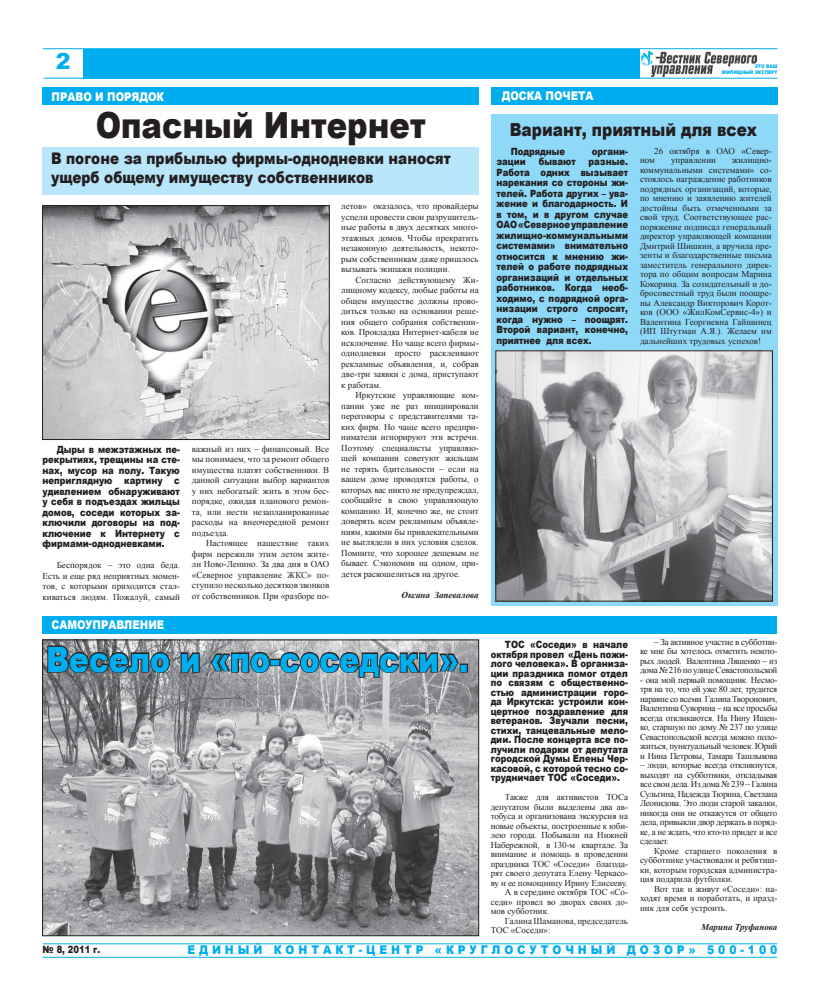
<style>
.page{position:relative;width:820px;height:1001px;background:#fff}
.page>*{position:absolute;margin:0;border:0;box-sizing:border-box;transform-origin:0 0}
.t1{font:900 36px "Arial";color:#231f20;scale:.85 1}
.t2{font:900 35px "Arial";color:#00aeef;scale:.85 1}
.t3{font:900 22px "Arial";color:#00aeef}
.t4{font:900 18px "Arial";color:#231f20;scale:.85 1}
.t5{font:900 16px/19.2px "Arial";color:#231f20;scale:.85 1}
.t6{font:900 12px "Arial";letter-spacing:.36em;color:#00aeef;scale:.9 1}
.t7{font:900 12px "Arial";color:#fff;scale:.85 1}
.t8{font:900 10px/10.5px "Arial";color:#231f20;text-align:justify;scale:.85 1}
.t9{font:900 10px "Arial";color:#231f20;scale:.84 1}
.t10{font:9px/10.5px "Times New Roman";letter-spacing:-.01em;color:#231f20;text-align:justify}
.t11{font:italic 700 9px "Times New Roman";color:#231f20}
.t12{font:900 5px "Arial";color:#00aeef;scale:.85 1}
</style>
<div class="page">
<div style="left:490px;top:114px;width:287px;height:491px;background:#8ed8f8"></div>
<div style="left:43px;top:616px;width:734px;height:17px;background:#00aeef"></div>
<div style="left:43px;top:147px;width:435px;height:48px;background:#bae6fb"></div>
<img style="left:651px;top:51px;width:105px;height:26px">
<img style="left:641px;top:51px;width:11px;height:15px">
<div style="left:83px;top:49px;width:556px;height:30px;background:#00aeef"></div>
<hr style="left:43px;top:48px;width:734px;height:1px;background:#00aeef">
<hr style="left:43px;top:78px;width:734px;height:1px;background:#00aeef">
<hr style="left:43px;top:943px;width:734px;height:1px;background:#00aeef">
<hr style="left:43px;top:956px;width:733px;height:1px;background:#00aeef">
<div style="left:43px;top:88px;width:435px;height:17px;background:#00aeef"></div>
<div style="left:490px;top:88px;width:287px;height:17px;background:#00aeef"></div>
<img style="left:44px;top:641px;width:432px;height:293px">
<div style="left:42px;top:639px;width:436px;height:297px;border:1px solid #231f20"></div>
<img style="left:497px;top:352px;width:273px;height:247px">
<div style="left:495px;top:350px;width:277px;height:251px;border:1px solid #231f20"></div>
<svg style="left:46px;top:644px;width:125px;height:30px;background:#6b6b6d"></svg>
<svg style="left:180px;top:651px;width:21px;height:22px"></svg>
<svg style="left:209px;top:651px;width:62px;height:23px"></svg>
<div style="left:269px;top:659px;width:11px;height:7px;border:2px solid #231f20"></div>
<svg style="left:278px;top:650px;width:182px;height:29px;background:#848486"></svg>
<div style="left:459px;top:663px;width:9px;height:9px;border:2px solid #231f20"></div>
<img style="left:44px;top:207px;width:283px;height:231px">
<div style="left:42px;top:205px;width:287px;height:235px;border:1px solid #231f20"></div>
<h3 class="t3" style="left:56px;top:45px;width:16px">2</h3>
<h3 class="t7" style="left:52px;top:88px;width:134px">право и порядок</h3>
<h3 class="t7" style="left:501px;top:87px;width:109px">доска почета</h3>
<p class="t12" style="left:754px;top:63px;width:28px">это ваш</p>
<p class="t12" style="left:721px;top:69px;width:67px">жилищный эксперт</p>
<h1 class="t1" style="left:96px;top:99px;width:389px">Опасный Интернет</h1>
<h3 class="t5" style="left:51px;top:148px;width:471px">В погоне за прибылью фирмы-однодневки наносят ущерб общему имуществу собственников</h3>
<p class="t8" style="left:43px;top:443px;width:163px;text-indent:14px">Дыры в межэтажных пе&shy;рекрытиях, трещины на сте&shy;нах, мусор на полу. Такую неприглядную картину с удивлением обнаруживают у себя в подъездах жильцы домов, соседи которых за&shy;ключили договоры на под&shy;ключение к Интернету с фирмами-однодневками.</p>
<p class="t10" style="left:43px;top:560px;width:139px;text-indent:14px">Беспорядок – это одна беда.<br>Есть и еще ряд неприятных момен&shy;тов, с которыми приходится стал&shy;киваться людям. Пожалуй, самый</p>
<h3 class="t7" style="left:52px;top:615px;width:134px">самоуправление</h3>
<p class="t10" style="left:192px;top:443px;width:139px">важный из них – финансовый. Все мы понимаем, что за ремонт общего имущества платят собственники. В данной ситуации выбор вариантов у них небогатый: жить в этом бес&shy;порядке, ожидая планового ремон&shy;та, или нести незапланированные расходы на внеочередной ремонт подъезда.</p>
<p class="t10" style="left:192px;top:538px;width:139px;text-indent:14px">Настоящее нашествие таких фирм пережили этим летом жите&shy;ли Ново-Ленино. За два дня в ОАО «Северное управление ЖКС» по&shy;ступило несколько десятков звонков от собственников. При «разборе по-</p>
<p class="t10" style="left:341px;top:201px;width:139px">летов» оказалось, что провайдеры успели провести свои разрушитель&shy;ные работы в двух десятках много&shy;этажных домов. Чтобы прекратить незаконную деятельность, некото&shy;рым собственникам даже пришлось вызывать экипажи полиции.</p>
<p class="t10" style="left:341px;top:274px;width:139px;text-indent:14px">Согласно действующему Жи&shy;лищному кодексу, любые работы на общем имуществе должны прово&shy;диться только на основании реше&shy;ния общего собрания собственни&shy;ков. Прокладка Интернет-кабеля не исключение. Но чаще всего фирмы&shy;однодневки просто расклеивают рекламные объявления, и, собрав две-три заявки с дома, приступают к работам.</p>
<p class="t10" style="left:341px;top:390px;width:139px;text-indent:14px">Иркутские управляющие ком&shy;пании уже не раз инициировали переговоры с представителями та&shy;ких фирм. Но чаще всего предпри&shy;ниматели игнорируют эти встречи.<br>Поэтому специалисты управляю&shy;щей компании советуют жильцам не терять бдительности – если на вашем доме проводятся работы, о которых вас никто не предупреждал, сообщайте в свою управляющую компанию. И, конечно же, не стоит доверять всем рекламным объявле&shy;ниям, какими бы привлекательными не выглядели в них условия сделок.<br>Помните, что хорошее дешевым не бывает. Сэкономив на одном, при&shy;дется раскошелиться на другое.</p>
<p class="t11" style="left:401px;top:588px;width:79px">Оксана Запевалова</p>
<h2 class="t2" style="left:46px;top:633px;width:498px">Весело и «по-соседски».</h2>
<h3 class="t4" style="left:509px;top:117px;width:292px">Вариант, приятный для всех</h3>
<p class="t8" style="left:510px;top:145px;width:66px">Подрядные</p>
<p class="t8" style="left:591px;top:145px;width:44px">органи-</p>
<p class="t8" style="left:496px;top:156px;width:36px">зации</p>
<p class="t8" style="left:538px;top:156px;width:45px">бывают</p>
<p class="t8" style="left:496px;top:156px;width:156px;text-align:left;text-indent:92px">разные.<br>Работа одних вызывает нарекания со стороны жи&shy;телей. Работа других – ува&shy;жение и благодарность. И в том, и в другом случае<br>ОАО</p>
<p class="t8" style="left:496px;top:219px;width:156px;text-indent:22px">«Северное управление жилищно-коммунальными системами» внимательно относится к мнению жи&shy;телей о работе подрядных организаций и отдельных работников. Когда необ&shy;ходимо, с подрядной орга&shy;низации строго спросят, когда нужно – поощрят.<br>Второй вариант, конечно, приятнее для всех.</p>
<p class="t10" style="left:639px;top:146px;width:133px;line-height:9.5px;text-indent:14px">26 октября в ОАО «Север&shy;ном</p>
<p class="t10" style="left:670px;top:155px;width:46px">управлении</p>
<p class="t10" style="left:639px;top:155px;width:133px;line-height:9.5px;text-indent:92px">жилищно&shy;коммунальными системами» со&shy;стоялось награждение работников подрядных организаций, которые, по мнению и заявлению жителей достойны быть отмеченными за свой труд. Соответствующее рас&shy;поряжение подписал генеральный директор управляющей компании Дмитрий Шишкин, а вручила пре&shy;зенты и благодарственные письма заместитель генерального дирек&shy;тора по общим вопросам Марина Кокорина. За созидательный и до&shy;бросовестный труд были поощре&shy;ны Александр Викторович Корот&shy;ков (ООО «ЖилКомСервис-4») и Валентина Георгиевна Гайшинец (ИП Штутман А.Я.). Желаем им дальнейших трудовых успехов!</p>
<p class="t8" style="left:490px;top:639px;width:163px;line-height:9.5px;text-indent:40px">«Соседи» в начале октября провел «День пожи&shy;лого человека». В организа&shy;ции праздника помог отдел по связям с общественно&shy;стью администрации горо&shy;да Иркутска: устроили кон&shy;цертное поздравление для ветеранов. Звучали песни, стихи, танцевальные мело&shy;дии. После концерта все по&shy;лучили подарки от депутата городской Думы Елены Чер&shy;касовой, с которой тесно со&shy;трудничает ТОС</p>
<p class="t8" style="left:504px;top:639px;width:9px">ТОС</p>
<p class="t8" style="left:570px;top:772px;width:60px">«Соседи».</p>
<p class="t10" style="left:504px;top:791px;width:125px">Также для активистов ТОСа</p>
<p class="t10" style="left:490px;top:801px;width:139px">депутатом были выделены два ав-</p>
<p class="t10" style="left:490px;top:810px;width:139px">тобуса и организована экскурсия на</p>
<p class="t10" style="left:490px;top:820px;width:139px">новые объекты, построенные к юби-</p>
<p class="t10" style="left:490px;top:829px;width:139px">лею города. Побывали на Нижней</p>
<p class="t10" style="left:490px;top:839px;width:139px">Набережной, в 130-м квартале. За</p>
<p class="t10" style="left:490px;top:848px;width:139px">внимание и помощь в проведении</p>
<p class="t10" style="left:490px;top:858px;width:139px">праздника ТОС «Соседи» благода-</p>
<p class="t10" style="left:490px;top:867px;width:139px">рят своего депутата Елену Черкасо-</p>
<p class="t10" style="left:490px;top:877px;width:138px">ву и ее помощницу Ирину Елисееву.</p>
<p class="t10" style="left:504px;top:886px;width:125px">А в середине октября ТОС «Со-</p>
<p class="t10" style="left:490px;top:896px;width:139px">седи» провел во дворах своих до-</p>
<p class="t10" style="left:490px;top:905px;width:60px">мов субботник.</p>
<p class="t10" style="left:504px;top:915px;width:125px">Галина Шаманова, председатель</p>
<p class="t10" style="left:490px;top:924px;width:61px">ТОС «Соседи»:</p>
<p class="t10" style="left:639px;top:637px;width:139px;line-height:9.5px;text-indent:14px">– За активное участие в субботни&shy;ке мне бы хотелось отметить некото&shy;рых людей. Валентина Ляшенко – из дома № 216 по улице Севастопольской</p>
<p class="t10" style="left:639px;top:675px;width:139px;line-height:9.5px">- она мой первый помощник. Несмо&shy;тря на то, что ей уже 80 лет, трудится наравне со всеми. Галина Творонович, Валентина Суворина – на все просьбы всегда откликаются. На Нину Ищен&shy;ко, старшую по дому № 237 по улице Севастопольской всегда можно поло&shy;житься, пунктуальный человек. Юрий и Нина Петровы, Тамара Ташлыкова</p>
<p class="t10" style="left:639px;top:760px;width:139px;line-height:9.5px">– люди, которые всегда откликнутся, выходят на субботники, откладывая все свои дела. Из дома № 239 – Галина Сульгина, Надежда Тюрина, Светлана Леонидова. Это люди старой закалки, никогда они не откажутся от общего дела, привыкли двор держать в поряд&shy;ке, а не ждать, что кто-то придет и все сделает.</p>
<p class="t10" style="left:639px;top:846px;width:139px;line-height:9.5px;text-indent:14px">Кроме старшего поколения в субботнике участвовали и ребятиш&shy;ки, которым городская администра&shy;ция подарила футболки.</p>
<p class="t10" style="left:639px;top:884px;width:139px;line-height:9.5px;text-indent:14px">Вот так и живут «Соседи»: на&shy;ходят время и поработать, и празд&shy;ник для себя устроить.</p>
<p class="t11" style="left:701px;top:920px;width:78px">Марина Труфанова</p>
<p class="t9" style="left:43px;top:942px;width:70px">№ 8, 2011 г.</p>
<h3 class="t6" style="left:187px;top:941px;width:656px">единый контакт-центр «круглосуточный дозор» 500-100</h3>
</div>
